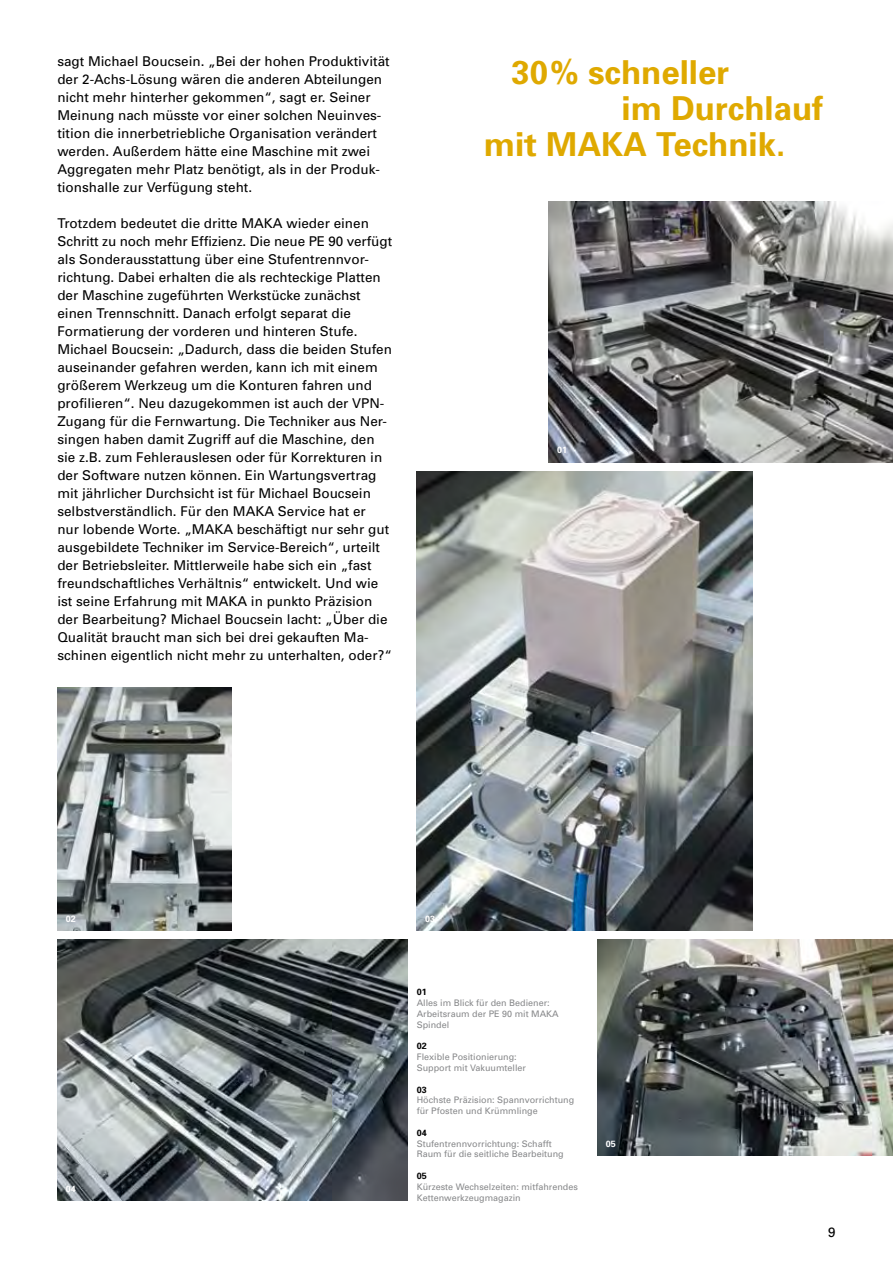
<style>
.page{position:relative;width:893px;height:1263px;background:#fff}
.page>*{position:absolute;margin:0;border:0;box-sizing:border-box;transform-origin:0 0}
.t1{font:700 33px "Univers";color:#dfa900}
.t2{font:13.5px/18px "Univers";color:#000}
.t3{font:9px/10.8px "Univers";color:#87888a}
.t4{font:700 9px "Univers";color:#000}
.t5{font:700 9px "Univers";color:#fff}
</style>
<div class="page">
<img style="left:549px;top:201px;width:344px;height:261px">
<img style="left:57px;top:687px;width:174px;height:243px">
<img style="left:417px;top:471px;width:336px;height:459px">
<img style="left:57px;top:939px;width:351px;height:261px">
<img style="left:597px;top:939px;width:296px;height:216px">
<p class="t2" style="left:57px;top:52px;width:334px">sagt Michael Boucsein. „Bei der hohen Produktivität der 2-Achs-Lösung wären die anderen Abteilungen nicht mehr hinterher gekommen“, sagt er. Seiner Meinung nach müsste vor einer solchen Neuinves&shy;tition die innerbetriebliche Organisation verändert werden. Außerdem hätte eine Maschine mit zwei Aggregaten mehr Platz benötigt, als in der Produk&shy;tionshalle zur Verfügung steht.</p>
<p class="t2" style="left:57px;top:214px;width:336px">Trotzdem bedeutet die dritte MAKA wieder einen Schritt zu noch mehr Effizienz. Die neue PE 90 verfügt als Sonderausstattung über eine Stufentrennvor&shy;richtung. Dabei erhalten die als rechteckige Platten der Maschine zugeführten Werkstücke zunächst einen Trennschnitt. Danach erfolgt separat die Formatierung der vorderen und hinteren Stufe.<br>Michael Boucsein: „Dadurch, dass die beiden Stufen auseinander gefahren werden, kann ich mit einem größerem Werkzeug um die Konturen fahren und profilieren“. Neu dazugekommen ist auch der VPN-Zugang für die Fernwartung. Die Techniker aus Ner&shy;singen haben damit Zugriff auf die Maschine, den sie z.B. zum Fehlerauslesen oder für Korrekturen in der Software nutzen können. Ein Wartungsvertrag mit jährlicher Durchsicht ist für Michael Boucsein selbstverständlich. Für den MAKA Service hat er<br>nur lobende Worte. „MAKA beschäftigt nur sehr gut ausgebildete Techniker im Service-Bereich“, urteilt der Betriebsleiter. Mittlerweile habe sich ein „fast freundschaftliches Verhältnis“ entwickelt. Und wie ist seine Erfahrung mit MAKA in punkto Präzision der Bearbeitung? Michael Boucsein lacht: „Über die Qualität braucht man sich bei drei gekauften Ma&shy;schinen eigentlich nicht mehr zu unterhalten, oder?“</p>
<h1 class="t1" style="left:511px;top:51px;width:219px">30% schneller</h1>
<h1 class="t1" style="left:622px;top:87px;width:203px">im Durchlauf</h1>
<h1 class="t1" style="left:484px;top:123px;width:303px">mit MAKA Technik.</h1>
<p class="t5" style="left:557px;top:444px;width:12px">01</p>
<p class="t5" style="left:66px;top:912px;width:12px">02</p>
<p class="t5" style="left:425px;top:912px;width:12px">03</p>
<p class="t5" style="left:66px;top:1182px;width:12px">04</p>
<p class="t4" style="left:417px;top:986px;width:12px">01</p>
<p class="t3" style="left:417px;top:997px;width:144px">Alles im Blick für den Bediener:<br>Arbeitsraum der PE 90 mit MAKA<br>Spindel</p>
<p class="t4" style="left:417px;top:1040px;width:12px">02</p>
<p class="t3" style="left:417px;top:1051px;width:111px">Flexible Positionierung:<br>Support mit Vakuumteller</p>
<p class="t4" style="left:417px;top:1083px;width:12px">03</p>
<p class="t3" style="left:417px;top:1094px;width:159px">Höchste Präzision: Spannvorrichtung für Pfosten und Krümmlinge</p>
<p class="t4" style="left:417px;top:1127px;width:12px">04</p>
<p class="t3" style="left:417px;top:1138px;width:149px">Stufentrennvorrichtung: Schafft<br>Raum für die seitliche Bearbeitung</p>
<p class="t4" style="left:417px;top:1170px;width:12px">05</p>
<p class="t3" style="left:417px;top:1181px;width:163px">Kürzeste Wechselzeiten: mitfahrendes<br>Kettenwerkzeugmagazin</p>
<p class="t5" style="left:606px;top:1137px;width:12px">05</p>
<p class="t2" style="left:828px;top:1222px;width:9px">9</p>
</div>
